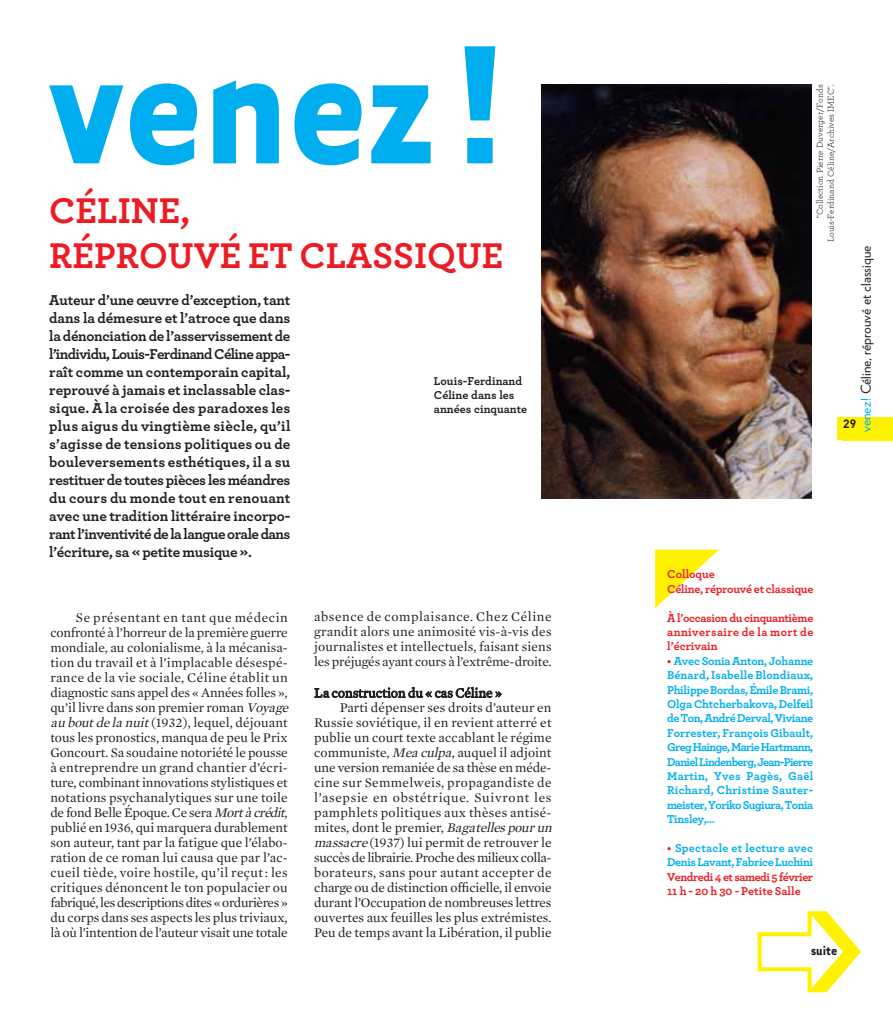
<style>
.page{position:relative;width:893px;height:1020px;background:#fff}
.page>*{position:absolute;margin:0;border:0;box-sizing:border-box;transform-origin:0 0}
.t1{font:700 195px "Tarzana Narrow";color:#00aeef}
.t2{font:700 37.5px/45px "Archer";color:#ed1c24}
.t3{font:700 15px/18px "Archer";letter-spacing:-.04em;color:#231f20;text-align:justify}
.t4{font:700 15px "Tarzana Narrow";color:#231f20}
.t5{font:13.5px/15px "Mercury Text G1";color:#231f20}
.t6{font:13.5px "Mercury Text G1";letter-spacing:.025em;color:#231f20}
.t7{font:13.5px "Mercury Text G1";letter-spacing:-.03em;color:#231f20}
.t8{font:13.5px "Mercury Text G1";letter-spacing:.05em;color:#231f20}
.t9{font:13.5px "Verlag";color:#231f20}
.t10{font:700 12px/14.4px "Archer";letter-spacing:-.03em;color:#00aeef;text-align:justify}
.t11{font:700 12px/14.4px "Archer";letter-spacing:-.02em;color:#ed1c24}
.t12{font:700 12px/14.4px "Archer";color:#231f20}
.t13{font:700 12px "DIN";color:#231f20}
.t14{font:9px/10.8px "Archer";color:#231f20;text-align:right}
.s1{font-style:italic}
.s2{color:#00aeef}
.s3{color:#ed1c24}
</style>
<div class="page">
<div style="left:842px;top:417px;width:50px;height:24px;background:#fff200"></div>
<svg style="left:655px;top:550px;width:64px;height:58px"></svg>
<div style="left:837px;top:417px;width:55px;height:22px;background:#fff200"></div>
<img style="left:541px;top:85px;width:270px;height:413px">
<h1 class="t1" style="left:49px;top:39px;width:463px">venez!</h1>
<h2 class="t2" style="left:49px;top:191px;width:455px">CÉLINE,<br>RÉPROUVÉ ET CLASSIQUE</h2>
<p class="t3" style="left:49px;top:292px;width:243px">Auteur d’une œuvre d’exception, tant dans la démesure et l’atroce que dans la dénonciation de l’asservissement de l’individu, Louis-Ferdinand Céline appa&shy;raît comme un contemporain capital, reprouvé à jamais et inclassable clas&shy;sique. À la croisée des paradoxes les plus aigus du vingtième siècle, qu’il s’agisse de tensions politiques ou de bouleversements esthétiques, il a su restituer de toutes pièces les méandres du cours du monde tout en renouant avec une tradition littéraire incorpo&shy;rant l’inventivité de la langue orale dans l’écriture, sa « petite musique ».</p>
<p class="t12" style="left:434px;top:374px;width:95px">Louis-Ferdinand<br>Céline dans les années cinquante</p>
<p class="t5" style="left:50px;top:611px;width:242px;text-indent:26px">Se présentant en tant que médecin confronté à l’horreur de la première guerre mondiale, au colonialisme, à la mécanisa&shy;tion du travail et à l’implacable désespé&shy;rance de la vie sociale, Céline établit un diagnostic sans appel des « Années folles », qu’il livre dans son premier roman <span class="s1">Voyage au boutdela nuit</span>(1932), lequel, déjouant tous les pronostics, manqua de peu le Prix Goncourt. Sa soudaine notoriété le pousse à entreprendre un grand chantier d’écri&shy;ture, combinant innovations stylistiques et notations psychanalytiques sur une toile de fond Belle Époque. Ce sera <span class="s1">Mortà crédit</span>, publié en 1936, qui marquera durablement son auteur, tant par la fatigue que l’élabo&shy;ration de ce roman lui causa que par l’ac&shy;cueil tiède, voire hostile, qu’il reçut: les critiques dénoncent le ton populacier ou fabriqué, les descriptions dites « ordurières » du corps dans ses aspects les plus triviaux, là où l’intention de l’auteur visait une totale</p>
<p class="t5" style="left:314px;top:610px;width:239px;text-align:justify">absence de complaisance. Chez Céline grandit alors une animosité vis-à-vis des journalistes et intellectuels, faisant siens les préjugés ayant cours à l’extrême-droite.</p>
<p class="t5" style="left:314px;top:686px;width:189px">La construction du « cas Céline »</p>
<p class="t5" style="left:340px;top:701px;width:213px">Parti dépenser ses droits d’auteur en</p>
<p class="t5" style="left:314px;top:716px;width:239px">Russie soviétique, il en revient atterré et</p>
<p class="t5" style="left:314px;top:731px;width:239px">publie un court texte accablant le régime</p>
<p class="t5" style="left:314px;top:746px;width:239px">communiste, <span class="s1">Mea culpa</span>, auquel il adjoint</p>
<p class="t5" style="left:314px;top:761px;width:239px">une version remaniée de sa thèse en méde-</p>
<p class="t6" style="left:314px;top:777px;width:239px">cine sur Semmelweis, propagandiste de</p>
<p class="t8" style="left:314px;top:792px;width:239px">l’asepsie en obstétrique. Suivront les</p>
<p class="t6" style="left:314px;top:807px;width:239px">pamphlets politiques aux thèses antisé-</p>
<p class="t5" style="left:314px;top:821px;width:242px">mites, dont le premier, <span class="s1">Bagatellespour un</span></p>
<p class="t5" style="left:314px;top:836px;width:239px"><span class="s1">massacre</span>(1937) lui permit de retrouver le</p>
<p class="t7" style="left:314px;top:852px;width:239px">succès de librairie. Proche des milieux colla-</p>
<p class="t6" style="left:314px;top:867px;width:239px">borateurs, sans pour autant accepter de</p>
<p class="t5" style="left:314px;top:881px;width:239px">charge ou de distinction officielle, il envoie</p>
<p class="t5" style="left:314px;top:896px;width:239px">durant l’Occupation de nombreuses lettres</p>
<p class="t5" style="left:314px;top:911px;width:239px">ouvertes aux feuilles les plus extrémistes.</p>
<p class="t5" style="left:314px;top:926px;width:239px">Peu de temps avant la Libération, il publie</p>
<p class="t14" style="left:815px;top:242px;width:159px;rotate:-90deg">"Collection Pierre Duverger/Fonds<br>Louis-Ferdinand Céline/Archives IMEC".</p>
<p class="t9" style="left:860px;top:432px;width:188px;rotate:-90deg"><span class="s2">venez!</span> Céline, réprouvé et classique</p>
<p class="t13" style="left:837px;top:416px;width:15px">29</p>
<p class="t13" style="left:843px;top:416px;width:15px">29</p>
<p class="t11" style="left:667px;top:568px;width:148px">Colloque<br>Céline, réprouvé et classique</p>
<p class="t11" style="left:667px;top:611px;width:148px;text-align:justify">À l’occasion du cinquantième anniversaire de la mort de l’écrivain</p>
<p class="t10" style="left:667px;top:654px;width:148px"><span class="s3">•</span> Avec Sonia Anton, Johanne Bénard, Isabelle Blondiaux, Philippe Bordas, Émile Brami, Olga Chtcherbakova, Delfeil de Ton, André Derval, Viviane Forrester, François Gibault, Greg Hainge, Marie Hartmann, Daniel Lindenberg, Jean-Pierre Martin, Yves Pagès, Gaël Richard, Christine Sauter&shy;meister, Yoriko Sugiura, Tonia Tinsley,…</p>
<p class="t10" style="left:667px;top:842px;width:148px"><span class="s3">•</span> Spectacle et lecture avec<br>Denis Lavant, Fabrice Luchini</p>
<p class="t11" style="left:667px;top:870px;width:148px">Vendredi 4 et samedi 5 février<br>11 h - 20 h 30 - Petite Salle</p>
<p class="t4" style="left:811px;top:945px;width:28px">suite</p>
</div>
